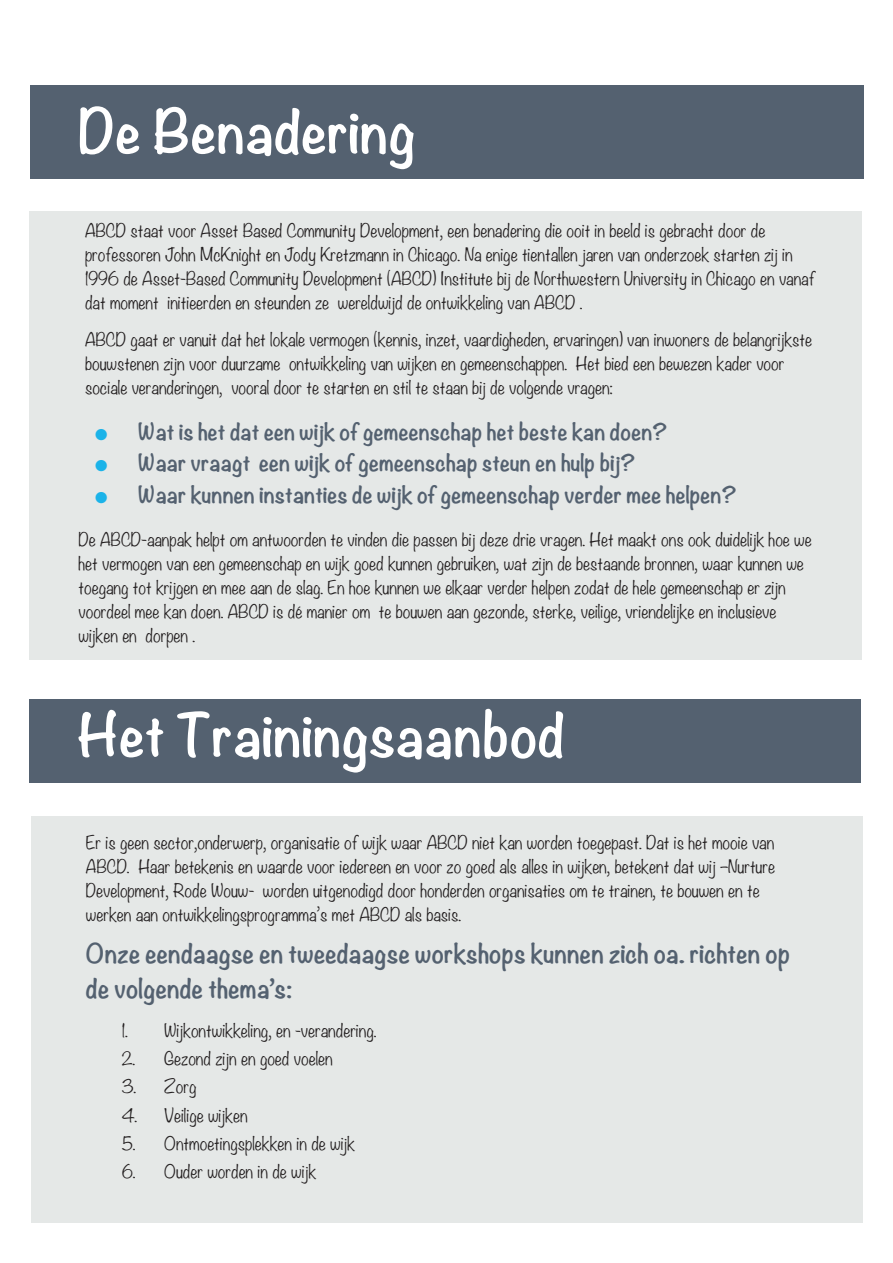
<style>
.page{position:relative;width:893px;height:1263px;background:#fff}
.page>*{position:absolute;margin:0;border:0;box-sizing:border-box;transform-origin:0 0}
.t1{font:700 54px "Noteworthy";color:#fff}
.t2{font:700 24px/35px "Noteworthy";color:#546170}
.t3{font:700 21px "Noteworthy";color:#546170}
.t4{font:300 16.5px/24px "Noteworthy";color:#231f20}
.s1{color:#1bb3e9}
</style>
<div class="page">
<div style="left:30px;top:85px;width:833px;height:94px;background:#546170"></div>
<div style="left:29px;top:212px;width:832px;height:448px;background:#e5e8e7"></div>
<div style="left:31px;top:816px;width:831px;height:407px;background:#e5e8e7"></div>
<div style="left:29px;top:699px;width:831px;height:83px;background:#546170"></div>
<h1 class="t1" style="left:78px;top:84px;width:339px">De Benadering</h1>
<p class="t4" style="left:85px;top:218px;width:731px">ABCD staat voor Asset Based Community Development, een benadering die ooit in beeld is gebracht door de professoren John McKnight en Jody Kretzmann in Chicago. Na enige tientallen jaren van onderzoek starten zij in 1996 de Asset-Based Community Development (ABCD) Institute bij de Northwestern University in Chicago en vanaf dat moment initieerden en steunden ze wereldwijd de ontwikkeling van ABCD .</p>
<p class="t4" style="left:85px;top:327px;width:729px">ABCD gaat er vanuit dat het lokale vermogen (kennis, inzet, vaardigheden, ervaringen) van inwoners de belangrijkste bouwstenen zijn voor duurzame ontwikkeling van wijken en gemeenschappen. Het bied een bewezen kader voor sociale veranderingen, vooral door te starten en stil te staan bij de volgende vragen:</p>
<p class="t3" style="left:95px;top:413px;width:574px"><span class="s1">●</span> Wat is het dat een wijk of gemeenschap het beste kan doen?</p>
<p class="t3" style="left:95px;top:444px;width:542px"><span class="s1">●</span> Waar vraagt een wijk of gemeenschap steun en hulp bij?</p>
<p class="t3" style="left:95px;top:476px;width:643px"><span class="s1">●</span> Waar kunnen instanties de wijk of gemeenschap verder mee helpen?</p>
<p class="t4" style="left:79px;top:527px;width:735px">De ABCD-aanpak helpt om antwoorden te vinden die passen bij deze drie vragen. Het maakt ons ook duidelijk hoe we het vermogen van een gemeenschap en wijk goed kunnen gebruiken, wat zijn de bestaande bronnen, waar kunnen we toegang tot krijgen en mee aan de slag. En hoe kunnen we elkaar verder helpen zodat de hele gemeenschap er zijn voordeel mee kan doen. ABCD is dé manier om te bouwen aan gezonde, sterke, veilige, vriendelijke en inclusieve wijken en dorpen .</p>
<h1 class="t1" style="left:77px;top:687px;width:490px">Het Trainingsaanbod</h1>
<p class="t4" style="left:86px;top:830px;width:691px">Er is geen sector,onderwerp, organisatie of wijk waar ABCD niet kan worden toegepast. Dat is het mooie van ABCD. Haar betekenis en waarde voor iedereen en voor zo goed als alles in wijken, betekent dat wij –Nurture Development, Rode Wouw- worden uitgenodigd door honderden organisaties om te trainen, te bouwen en te werken aan ontwikkelingsprogramma’s met ABCD als basis.</p>
<h2 class="t2" style="left:86px;top:936px;width:706px">Onze eendaagse en tweedaagse workshops kunnen zich oa. richten op de volgende thema’s:</h2>
<p class="t4" style="left:122px;top:1018px;width:256px">1. Wijkontwikkeling, en -verandering.</p>
<p class="t4" style="left:122px;top:1046px;width:213px">2. Gezond zijn en goed voelen</p>
<p class="t4" style="left:122px;top:1074px;width:76px">3. Zorg</p>
<p class="t4" style="left:122px;top:1103px;width:127px">4. Veilige wijken</p>
<p class="t4" style="left:122px;top:1131px;width:235px">5. Ontmoetingsplekken in de wijk</p>
<p class="t4" style="left:122px;top:1159px;width:196px">6. Ouder worden in de wijk</p>
</div>
